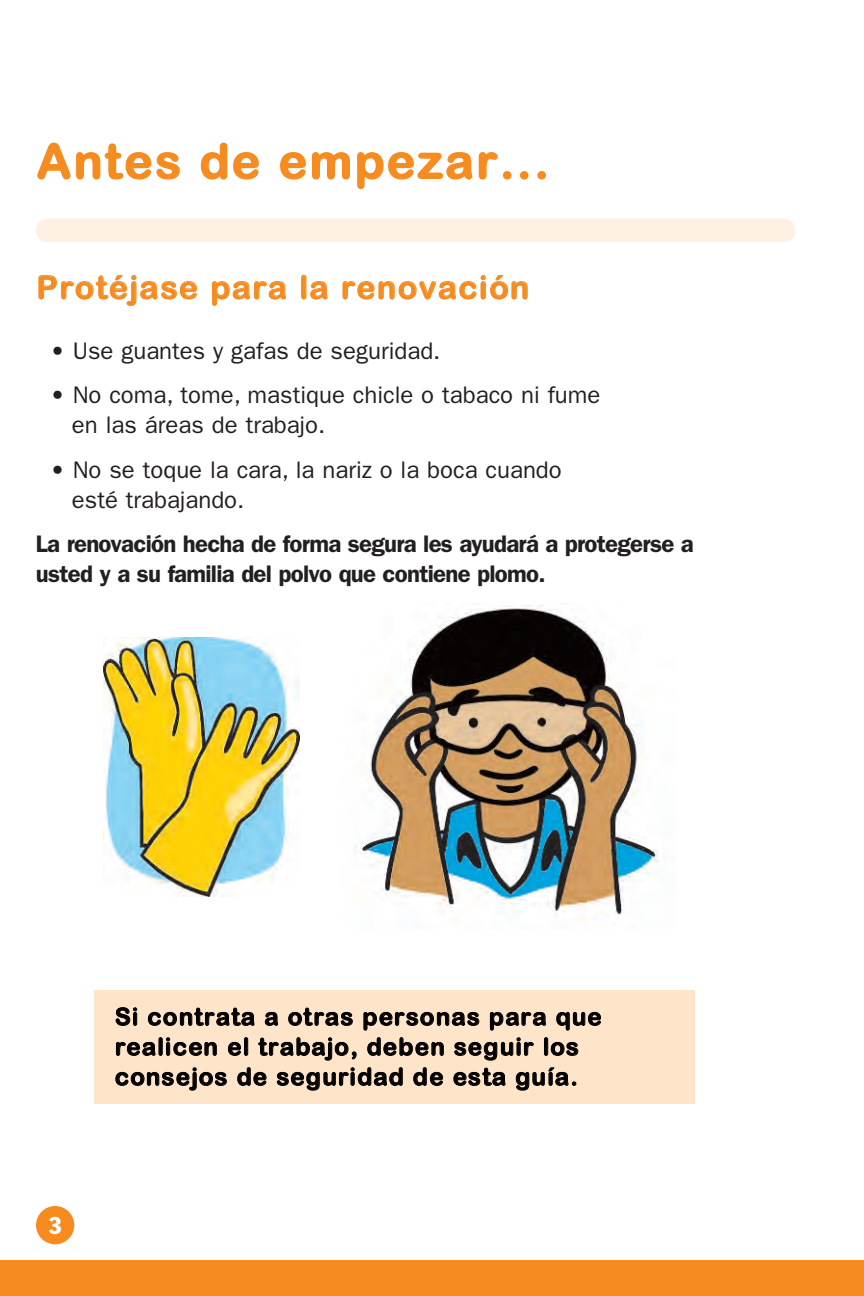
<style>
.page{position:relative;width:864px;height:1296px;background:#fff}
.page>*{position:absolute;margin:0;border:0;box-sizing:border-box;transform-origin:0 0}
.t1{font:48px "Arial Rounded MT Bold";letter-spacing:.05em;color:#f68b1f}
.t2{font:32px "Arial Rounded MT Bold";letter-spacing:.045em;color:#f68b1f}
.t3{font:24px/30px "Franklin Gothic";color:#231f20}
.t4{font:600 24px/30px "Franklin Gothic";letter-spacing:-.03em;color:#231f20}
.t5{font:24px/30px "Arial Rounded MT Bold";letter-spacing:.04em;color:#000}
.t6{font:condensed 24px "Franklin Gothic";color:#fff}
</style>
<div class="page">
<div style="left:0;top:1260px;width:864px;height:36px;background:#f68b1f"></div>
<div style="left:36px;top:1206px;width:38px;height:38px;background:#f68b1f;border-radius:50%"></div>
<div style="left:95px;top:990px;width:600px;height:114px;background:#fee4c9"></div>
<div style="left:36px;top:219px;width:759px;height:23px;background:#fef1e3;border-radius:12px"></div>
<img style="left:103px;top:638px;width:197px;height:259px">
<img style="left:354px;top:605px;width:305px;height:316px">
<h1 class="t1" style="left:37px;top:134px;width:514px">Antes de empezar...</h1>
<h2 class="t2" style="left:36px;top:269px;width:494px">Protéjase para la renovación</h2>
<p class="t3" style="left:50px;top:336px;width:392px">• Use guantes y gafas de seguridad.</p>
<p class="t3" style="left:72px;top:380px;width:530px;text-indent:-22px">• No coma, tome, mastique chicle o tabaco ni fume en las áreas de trabajo.</p>
<p class="t3" style="left:72px;top:454px;width:491px;text-indent:-22px">• No se toque la cara, la nariz o la boca cuando esté trabajando.</p>
<p class="t4" style="left:36px;top:529px;width:659px">La renovación hecha de forma segura les ayudará a protegerse a usted y a su familia del polvo que contiene plomo.</p>
<p class="t6" style="left:49px;top:1217px;width:14px">3</p>
<p class="t5" style="left:115px;top:1002px;width:488px">Si contrata a otras personas para que realicen el trabajo, deben seguir los consejos de seguridad de esta guía.</p>
</div>
